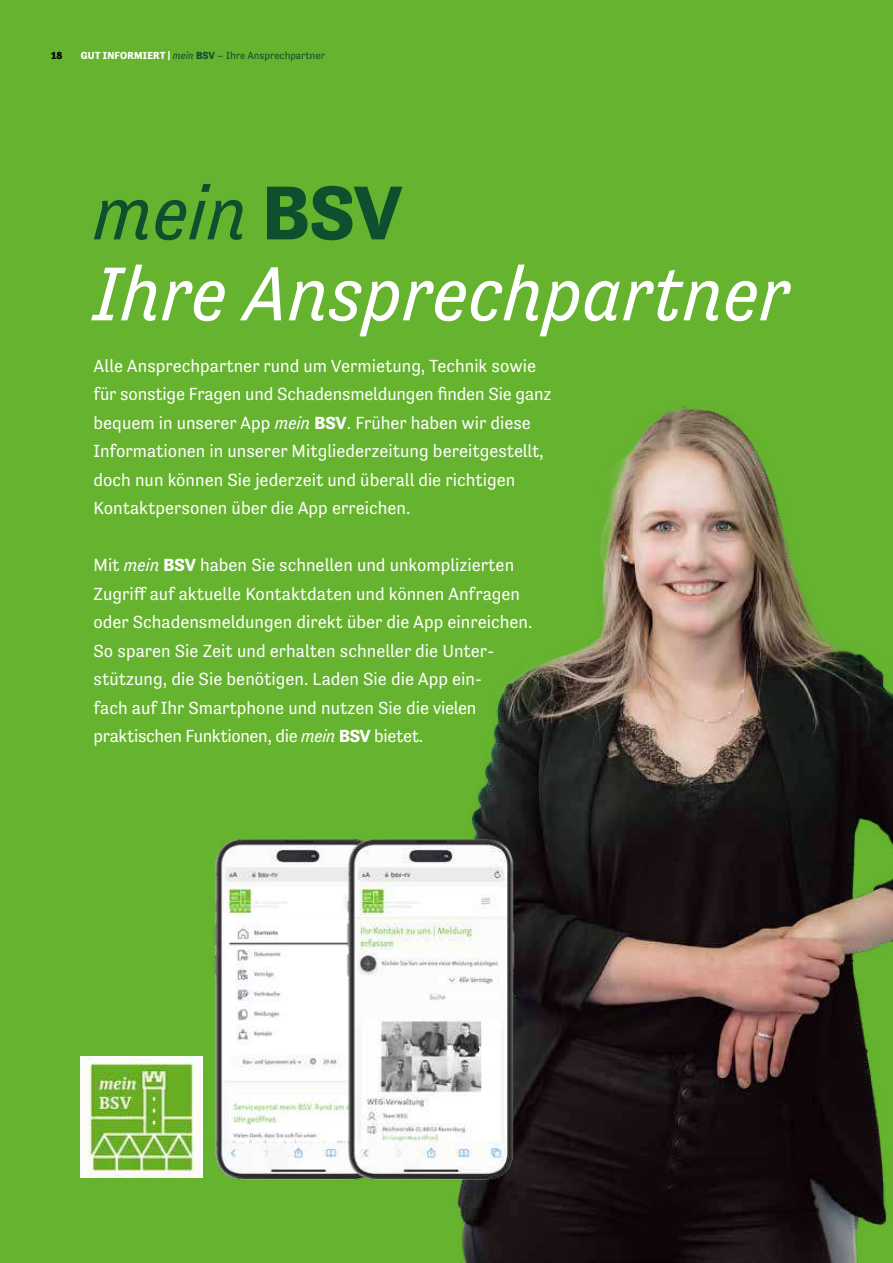
<style>
.page{position:relative;width:893px;height:1263px;background:#65b32e}
.page>*{position:absolute;margin:0;border:0;box-sizing:border-box;transform-origin:0 0}
.t1{font:italic 78px/81px "Tenso";color:#fff}
.t2{font:18px/28.5px "Tenso";color:#fff}
.t3{font:10.5px "Tenso";color:#0e4f2d}
.t4{font:700 10.5px "Tenso";color:#000}
.s1{font-weight:700;color:#fff}
.s2{font-style:italic}
.s3{font-weight:700}
.s4{color:#0e4f2d}
.s5{font-weight:700;font-style:normal;color:#0e4f2d}
</style>
<div class="page">
<img style="left:81px;top:1056px;width:122px;height:122px">
<img style="left:461px;top:406px;width:432px;height:857px">
<img style="left:214px;top:839px;width:96px;height:341px">
<img style="left:310px;top:813px;width:233px;height:412px">
<p class="t4" style="left:51px;top:49px;width:13px">18</p>
<p class="t3" style="left:81px;top:49px;width:246px"><span class="s1">GUT INFORMIERT |</span> <span class="s2">mein</span> <span class="s3">BSV</span> – Ihre Ansprechpartner</p>
<h1 class="t1" style="left:94px;top:172px;width:698px"><span class="s4">mein</span> <span class="s5">BSV<br></span>Ihre Ansprechpartner</h1>
<p class="t2" style="left:94px;top:351px;width:459px">Alle Ansprechpartner rund um Vermietung, Technik sowie für sonstige Fragen und Schadensmeldungen finden Sie ganz bequem in unserer App <span class="s2">mein</span> <span class="s3">BSV</span>. Früher haben wir diese Informationen in unserer Mitgliederzeitung bereitgestellt, doch nun können Sie jederzeit und überall die richtigen Kontaktpersonen über die App erreichen.</p>
<p class="t2" style="left:94px;top:551px;width:440px">Mit <span class="s2">mein</span> <span class="s3">BSV</span> haben Sie schnellen und unkomplizierten Zugriff auf aktuelle Kontaktdaten und können Anfragen oder Schadensmeldungen direkt über die App einreichen.<br>So sparen Sie Zeit und erhalten schneller die Unter&shy;stützung, die Sie benötigen. Laden Sie die App ein-<br>fach auf Ihr Smartphone und nutzen Sie die vielen praktischen Funktionen, die <span class="s2">mein</span> <span class="s3">BSV</span> bietet.</p>
</div>
